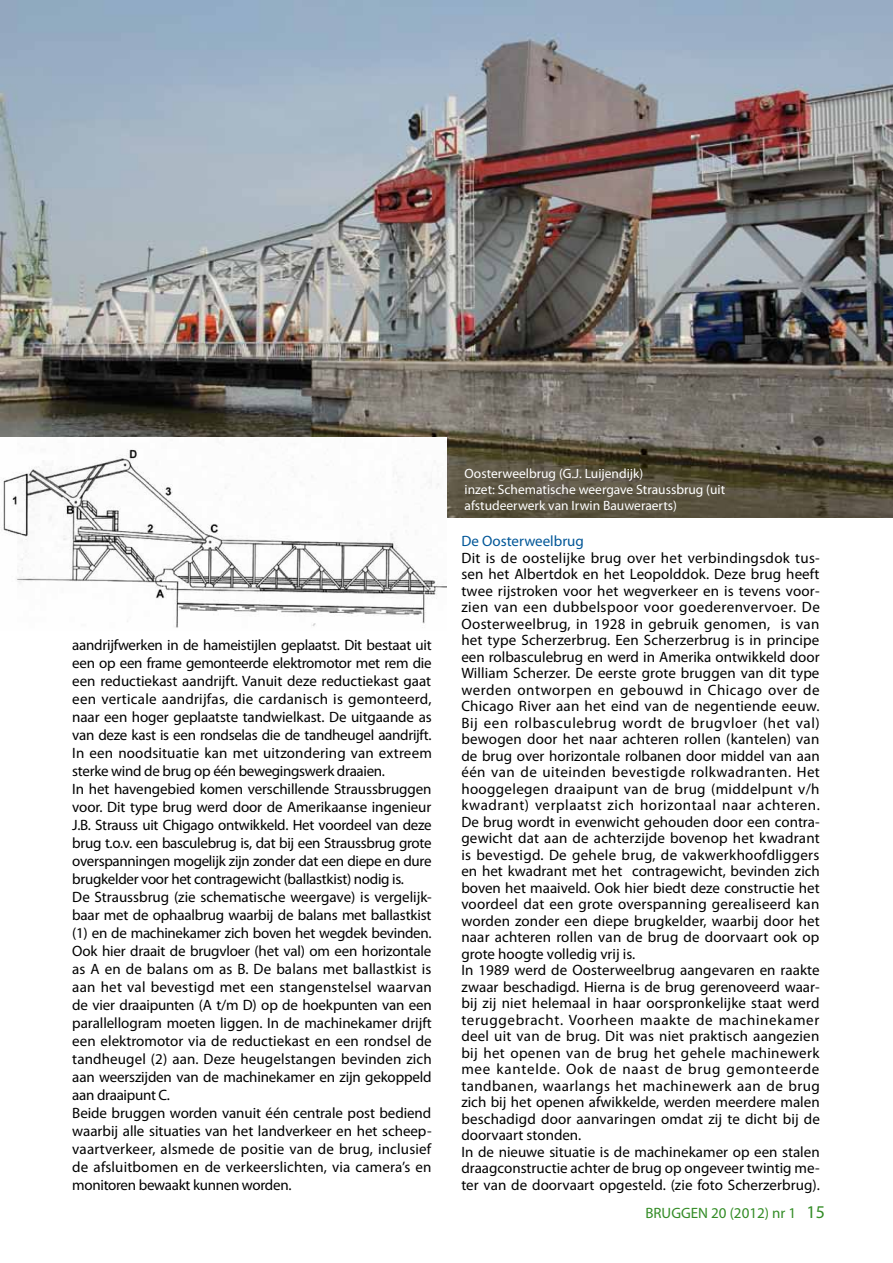
<style>
.page{position:relative;width:893px;height:1263px;background:#fff}
.page>*{position:absolute;margin:0;border:0;box-sizing:border-box;transform-origin:0 0}
.t1{font:15px/16.5px "Myriad Pro";letter-spacing:.005em;color:#000}
.t2{font:15px "Myriad Pro";color:#338c26}
.t3{font:15px "Myriad Pro";color:#005697}
.t4{font:13.5px/16.2px "Myriad Pro";color:#fff}
.s1{font-size:18px}
</style>
<div class="page">
<img style="left:0;top:0;width:893px;height:517px">
<img style="left:0;top:437px;width:446px;height:191px">
<p class="t1" style="left:72px;top:636px;width:361px;line-height:18px">aandrijfwerken in de hameistijlen geplaatst. Dit bestaat uit een op een frame gemonteerde elektromotor met rem die een reductiekast aandrijft. Vanuit deze reductiekast gaat een verticale aandrijfas, die cardanisch is gemonteerd, naar een hoger geplaatste tandwielkast. De uitgaande as van deze kast is een rondselas die de tandheugel aandrijft.<br>In een noodsituatie kan met uitzondering van extreem sterke wind de brug op één bewegingswerk draaien.<br>In het havengebied komen verschillende Straussbruggen voor. Dit type brug werd door de Amerikaanse ingenieur J.B. Strauss uit Chigago ontwikkeld. Het voordeel van deze brug t.o.v. een basculebrug is, dat bij een Straussbrug grote overspanningen mogelijk zijn zonder dat een diepe en dure brugkelder voor het contragewicht (ballastkist) nodig is.<br>De Straussbrug (zie schematische weergave) is vergelijk&shy;baar met de ophaalbrug waarbij de balans met ballastkist (1) en de machinekamer zich boven het wegdek bevinden.<br>Ook hier draait de brugvloer (het val) om een horizontale as A en de balans om as B. De balans met ballastkist is aan het val bevestigd met een stangenstelsel waarvan de vier draaipunten (A t/m D) op de hoekpunten van een parallellogram moeten liggen. In de machinekamer drijft een elektromotor via de reductiekast en een rondsel de tandheugel (2) aan. Deze heugelstangen bevinden zich aan weerszijden van de machinekamer en zijn gekoppeld aan draaipunt C.<br>Beide bruggen worden vanuit één centrale post bediend waarbij alle situaties van het landverkeer en het scheep&shy;vaartverkeer, alsmede de positie van de brug, inclusief de afsluitbomen en de verkeerslichten, via camera’s en monitoren bewaakt kunnen worden.</p>
<p class="t4" style="left:465px;top:465px;width:262px">Oosterweelbrug (G.J. Luijendijk)<br>inzet: Schematische weergave Straussbrug (uit afstudeerwerk van Irwin Bauweraerts)</p>
<p class="t3" style="left:461px;top:532px;width:124px">De Oosterweelbrug</p>
<p class="t1" style="left:461px;top:549px;width:360px">Dit is de oostelijke brug over het verbindingsdok tus&shy;sen het Albertdok en het Leopolddok. Deze brug heeft twee rijstroken voor het wegverkeer en is tevens voor&shy;zien van een dubbelspoor voor goederenvervoer. De Oosterweelbrug, in 1928 in gebruik genomen, is van het type Scherzerbrug. Een Scherzerbrug is in principe een rolbasculebrug en werd in Amerika ontwikkeld door William Scherzer. De eerste grote bruggen van dit type werden ontworpen en gebouwd in Chicago over de Chicago River aan het eind van de negentiende eeuw.<br>Bij een rolbasculebrug wordt de brugvloer (het val) bewogen door het naar achteren rollen (kantelen) van de brug over horizontale rolbanen door middel van aan één van de uiteinden bevestigde rolkwadranten. Het hooggelegen draaipunt van de brug (middelpunt v/h kwadrant) verplaatst zich horizontaal naar achteren.<br>De brug wordt in evenwicht gehouden door een contra&shy;gewicht dat aan de achterzijde bovenop het kwadrant is bevestigd. De gehele brug, de vakwerkhoofdliggers en het kwadrant met het contragewicht, bevinden zich boven het maaiveld. Ook hier biedt deze constructie het voordeel dat een grote overspanning gerealiseerd kan worden zonder een diepe brugkelder, waarbij door het naar achteren rollen van de brug de doorvaart ook op grote hoogte volledig vrij is.<br>In 1989 werd de Oosterweelbrug aangevaren en raakte zwaar beschadigd. Hierna is de brug gerenoveerd waar&shy;bij zij niet helemaal in haar oorspronkelijke staat werd teruggebracht. Voorheen maakte de machinekamer deel uit van de brug. Dit was niet praktisch aangezien bij het openen van de brug het gehele machinewerk mee kantelde. Ook de naast de brug gemonteerde tandbanen, waarlangs het machinewerk aan de brug zich bij het openen afwikkelde, werden meerdere malen beschadigd door aanvaringen omdat zij te dicht bij de doorvaart stonden.<br>In de nieuwe situatie is de machinekamer op een stalen draagconstructie achter de brug op ongeveer twintig me&shy;ter van de doorvaart opgesteld. (zie foto Scherzerbrug).</p>
<p class="t2" style="left:645px;top:1204px;width:181px">BRUGGEN 20 (2012) nr 1 <span class="s1">15</span></p>
</div>
